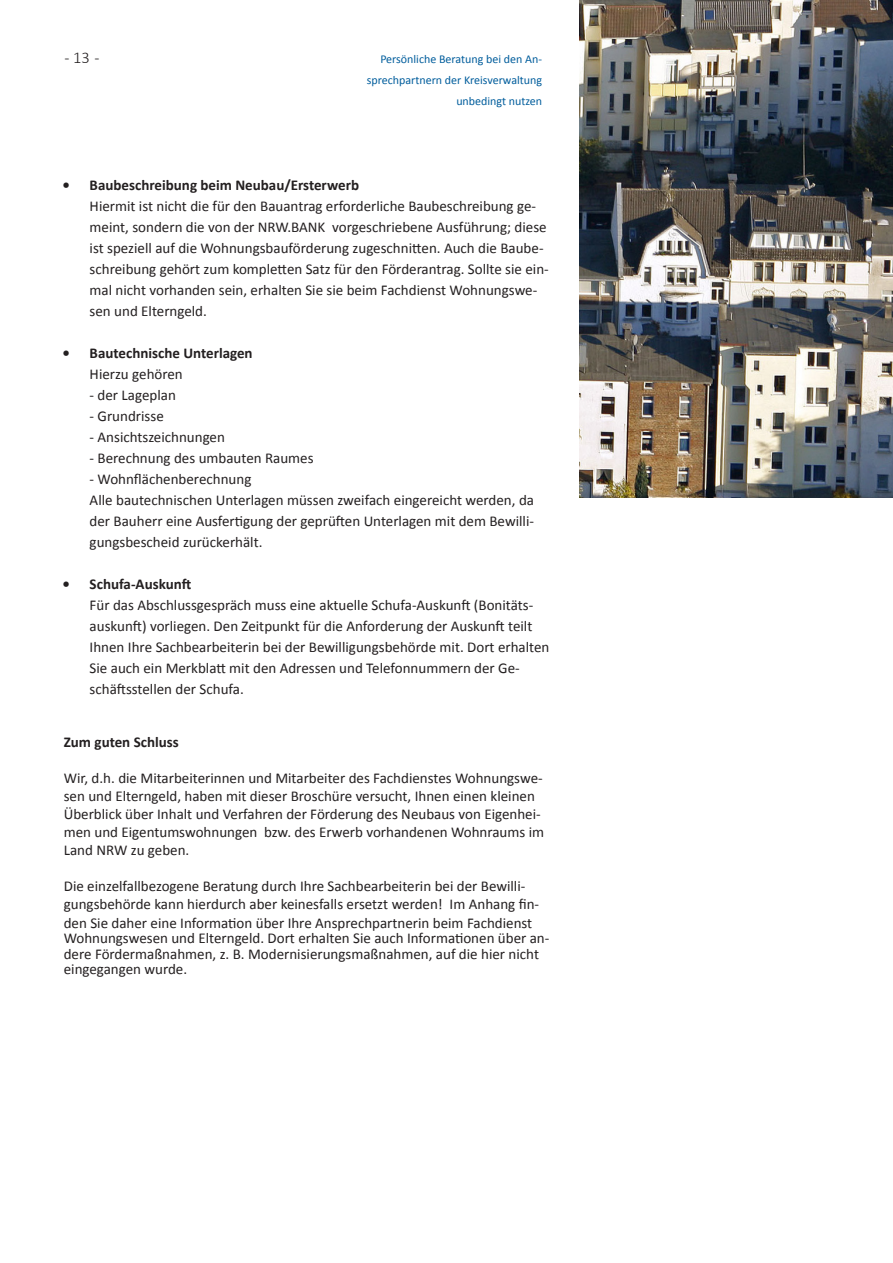
<style>
.page{position:relative;width:893px;height:1263px;background:#fff}
.page>*{position:absolute;margin:0;border:0;box-sizing:border-box;transform-origin:0 0}
.Fließtext_Auszeichnu{font:300 16.5px "Calibri";color:#231f20}
.Bildunterschrift_Mar{font:15px/21px "Calibri";color:#231f20}
.Bildunterschrift_Mar-2{font:700 15px/21px "Calibri";color:#231f20}
.Bildunterschrift_Mar-3{font:12px/21px "Calibri";color:#005d9c;text-align:right}
.s1{font-weight:700}
.s2{font-weight:400}
</style>
<div class="page">
<img style="left:579px;top:0;width:314px;height:497px">
<p class="Fließtext_Auszeichnu" style="left:64px;top:47px;width:37px">- 13 -</p>
<p class="Bildunterschrift_Mar-3" style="left:367px;top:49px;width:177px">Persönliche Beratung bei den An&shy;sprechpartnern der Kreisverwaltung unbedingt nutzen</p>
<p class="Bildunterschrift_Mar" style="left:90px;top:175px;width:461px;text-indent:-27px"><span class="s1">• Baubeschreibung beim Neubau/Ersterwerb<br></span>Hiermit ist nicht die für den Bauantrag erforderliche Baubeschreibung ge&shy;meint, sondern die von der NRW.BANK vorgeschriebene Ausführung; diese ist speziell auf die Wohnungsbauförderung zugeschnitten. Auch die Baube&shy;schreibung gehört zum kompletten Satz für den Förderantrag. Sollte sie ein&shy;mal nicht vorhanden sein, erhalten Sie sie beim Fachdienst Wohnungswe&shy;sen und Elterngeld.</p>
<p class="Bildunterschrift_Mar-2" style="left:90px;top:343px;width:164px;text-indent:-27px">• Bautechnische Unterlagen<br><span class="s2">Hierzu gehören</span></p>
<p class="Bildunterschrift_Mar" style="left:90px;top:385px;width:88px">- der Lageplan</p>
<p class="Bildunterschrift_Mar" style="left:90px;top:406px;width:76px">- Grundrisse</p>
<p class="Bildunterschrift_Mar" style="left:90px;top:427px;width:137px">- Ansichtszeichnungen</p>
<p class="Bildunterschrift_Mar" style="left:90px;top:448px;width:225px">- Berechnung des umbauten Raumes</p>
<p class="Bildunterschrift_Mar" style="left:90px;top:469px;width:446px">- Wohnflächenberechnung<br>Alle bautechnischen Unterlagen müssen zweifach eingereicht werden, da der Bauherr eine Ausfertigung der geprüften Unterlagen mit dem Bewilli&shy;gungsbescheid zurückerhält.</p>
<p class="Bildunterschrift_Mar" style="left:90px;top:574px;width:461px;text-indent:-27px"><span class="s1">• Schufa-Auskunft<br></span>Für das Abschlussgespräch muss eine aktuelle Schufa-Auskunft (Bonitäts&shy;auskunft) vorliegen. Den Zeitpunkt für die Anforderung der Auskunft teilt Ihnen Ihre Sachbearbeiterin bei der Bewilligungsbehörde mit. Dort erhalten Sie auch ein Merkblatt mit den Adressen und Telefonnummern der Ge&shy;schäftsstellen der Schufa.</p>
<p class="Bildunterschrift_Mar-2" style="left:64px;top:732px;width:117px">Zum guten Schluss</p>
<p class="Bildunterschrift_Mar" style="left:64px;top:769px;width:482px;line-height:18px">Wir, d.h. die Mitarbeiterinnen und Mitarbeiter des Fachdienstes Wohnungswe&shy;sen und Elterngeld, haben mit dieser Broschüre versucht, Ihnen einen kleinen Überblick über Inhalt und Verfahren der Förderung des Neubaus von Eigenhei&shy;men und Eigentumswohnungen bzw. des Erwerb vorhandenen Wohnraums im Land NRW zu geben.</p>
<p class="Bildunterschrift_Mar" style="left:64px;top:877px;width:477px;line-height:18.3px">Die einzelfallbezogene Beratung durch Ihre Sachbearbeiterin bei der Bewilli&shy;gungsbehörde kann hierdurch aber keinesfalls ersetzt werden! Im Anhang fin&shy;den Sie daher eine Information über Ihre Ansprechpartnerin beim Fachdienst</p>
<p class="Bildunterschrift_Mar" style="left:64px;top:930px;width:487px;line-height:15.6px">Wohnungswesen und Elterngeld. Dort erhalten Sie auch Informationen über an&shy;dere Fördermaßnahmen, z. B. Modernisierungsmaßnahmen, auf die hier nicht eingegangen wurde.</p>
</div>
